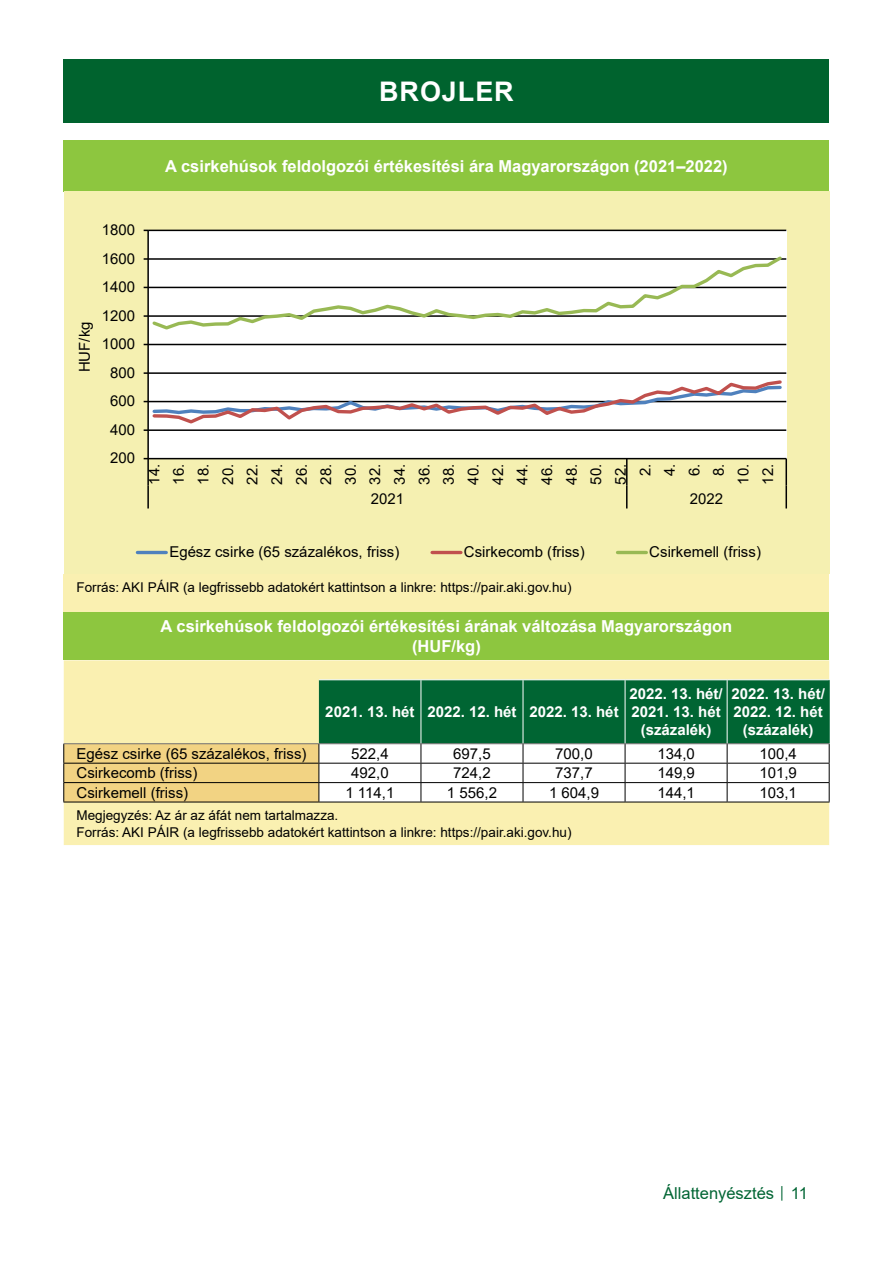
<style>
.page{position:relative;width:893px;height:1263px;background:#fff}
.page>*{position:absolute;margin:0;border:0;box-sizing:border-box;transform-origin:0 0}
.t1{font:700 27px "Arial";letter-spacing:.035em;color:#fff}
.t2{font:700 16.5px/19.8px "Arial";color:#fff;text-align:center}
.t3{font:16.5px "Arial";color:#006533}
.t4{font:15px/24.6px "Arial";color:#000;text-align:center}
.t5{font:700 15px/18px "Arial";color:#fff;text-align:center}
.t6{font:13.5px/16.2px "Arial";color:#000}
.s1{font-size:12px}
</style>
<div class="page">
<div style="left:64px;top:60px;width:765px;height:63px;background:#00632e"></div>
<div style="left:64px;top:611px;width:765px;height:49px;background:#8dc63f"></div>
<div style="left:64px;top:660px;width:765px;height:185px;background:#faf0b1"></div>
<hr style="left:319px;top:679px;width:102px;height:1px;background:#fff">
<hr style="left:421px;top:679px;width:102px;height:1px;background:#fff">
<hr style="left:523px;top:679px;width:102px;height:1px;background:#fff">
<hr style="left:625px;top:679px;width:102px;height:1px;background:#fff">
<hr style="left:727px;top:679px;width:102px;height:1px;background:#fff">
<hr style="left:63px;top:802px;width:256px;height:1px;background:#000">
<hr style="left:319px;top:802px;width:102px;height:1px;background:#000">
<hr style="left:421px;top:802px;width:102px;height:1px;background:#000">
<hr style="left:523px;top:802px;width:102px;height:1px;background:#000">
<hr style="left:625px;top:802px;width:102px;height:1px;background:#000">
<hr style="left:727px;top:802px;width:102px;height:1px;background:#000">
<svg style="left:63px;top:680px;width:767px;height:122px"></svg>
<hr style="left:63px;top:763px;width:256px;height:1px;background:#000">
<div style="left:64px;top:140px;width:765px;height:51px;background:#8dc63f"></div>
<div style="left:64px;top:574px;width:765px;height:37px;background:#faf0b1"></div>
<div style="left:64px;top:191px;width:765px;height:383px;background:#f5f0b1"></div>
<div style="left:148px;top:230px;width:638px;height:229px;background:#fff"></div>
<hr style="left:148px;top:429px;width:638px;height:2px;background:#000">
<hr style="left:148px;top:401px;width:638px;height:1px;background:#000">
<hr style="left:148px;top:372px;width:638px;height:2px;background:#000">
<hr style="left:148px;top:344px;width:638px;height:1px;background:#000">
<hr style="left:148px;top:315px;width:638px;height:2px;background:#000">
<hr style="left:148px;top:287px;width:638px;height:1px;background:#000">
<hr style="left:148px;top:258px;width:638px;height:2px;background:#000">
<hr style="left:148px;top:230px;width:638px;height:1px;background:#000">
<hr style="left:147px;top:230px;width:2px;height:229px;background:#000">
<hr style="left:148px;top:458px;width:638px;height:1px;background:#000">
<hr style="left:147px;top:459px;width:2px;height:27px;background:#000">
<hr style="left:785px;top:459px;width:2px;height:27px;background:#000">
<hr style="left:147px;top:486px;width:2px;height:22px;background:#000">
<svg style="left:626px;top:459px;width:1px;height:49px"></svg>
<hr style="left:785px;top:486px;width:2px;height:22px;background:#000">
<svg style="left:144px;top:372px;width:640px;height:59px"></svg>
<svg style="left:150px;top:256px;width:635px;height:74px"></svg>
<hr style="left:137px;top:551px;width:29px;height:3px;background:#4f81bd">
<hr style="left:432px;top:551px;width:29px;height:3px;background:#c0504d">
<hr style="left:617px;top:551px;width:29px;height:3px;background:#98b954">
<h1 class="t1" style="left:379px;top:73px;width:136px">BROJLER</h1>
<p class="t2" style="left:165px;top:156px;width:564px">A csirkehúsok feldolgozói értékesítési ára Magyarországon (2021–2022)</p>
<p class="t4" style="left:72px;top:372px;width:52px;rotate:-90deg">HUF/kg</p>
<p class="t4" style="left:102px;top:217px;width:35px">1800</p>
<p class="t4" style="left:102px;top:246px;width:35px">1600</p>
<p class="t4" style="left:102px;top:274px;width:35px">1400</p>
<p class="t4" style="left:102px;top:303px;width:35px">1200</p>
<p class="t4" style="left:102px;top:332px;width:35px">1000</p>
<p class="t4" style="left:110px;top:360px;width:27px">800</p>
<p class="t4" style="left:110px;top:389px;width:27px">600</p>
<p class="t4" style="left:110px;top:417px;width:27px">400</p>
<p class="t4" style="left:110px;top:446px;width:27px">200</p>
<p class="t4" style="left:142px;top:484px;width:22px;rotate:-90deg">14.<br>16.<br>18.<br>20.<br>22.<br>24.<br>26.<br>28.<br>30.<br>32.<br>34.<br>36.<br>38.<br>40.<br>42.<br>44.<br>46.<br>48.<br>50.<br>52.<br>2.<br>4.<br>6.<br>8.<br>10.<br>12.</p>
<p class="t4" style="left:371px;top:486px;width:35px">2021</p>
<p class="t4" style="left:690px;top:486px;width:35px">2022</p>
<p class="t4" style="left:169px;top:539px;width:231px">Egész csirke (65 százalékos, friss)</p>
<p class="t4" style="left:464px;top:539px;width:122px">Csirkecomb (friss)</p>
<p class="t4" style="left:649px;top:539px;width:113px">Csirkemell (friss)</p>
<p class="t6" style="left:77px;top:579px;width:496px">Forrás: AKI PÁIR (a legfrissebb adatokért kattintson a linkre: https://pair.aki.gov.hu)</p>
<p class="t2" style="left:161px;top:616px;width:573px">A csirkehúsok feldolgozói értékesítési árának változása Magyarországon (HUF/kg)</p>
<p class="t5" style="left:325px;top:703px;width:295px">2021. 13. hét 2022. 12. hét 2022. 13. hét</p>
<p class="t5" style="left:629px;top:685px;width:95px">2022. 13. hét/<br>2021. 13. hét (százalék)</p>
<p class="t5" style="left:731px;top:685px;width:95px">2022. 13. hét/<br>2022. 12. hét (százalék)</p>
<p class="t4" style="left:77px;top:741px;width:232px">Egész csirke (65 százalékos, friss)</p>
<p class="t4" style="left:351px;top:741px;width:39px">522,4</p>
<p class="t4" style="left:453px;top:741px;width:39px">697,5</p>
<p class="t4" style="left:555px;top:741px;width:39px">700,0</p>
<p class="t4" style="left:657px;top:741px;width:39px">134,0</p>
<p class="t4" style="left:759px;top:741px;width:39px">100,4</p>
<p class="t4" style="left:77px;top:761px;width:122px">Csirkecomb (friss)</p>
<p class="t4" style="left:351px;top:761px;width:39px">492,0</p>
<p class="t4" style="left:453px;top:761px;width:39px">724,2</p>
<p class="t4" style="left:555px;top:761px;width:39px">737,7</p>
<p class="t4" style="left:657px;top:761px;width:39px">149,9</p>
<p class="t4" style="left:759px;top:761px;width:39px">101,9</p>
<p class="t4" style="left:77px;top:780px;width:113px">Csirkemell (friss)</p>
<p class="t4" style="left:345px;top:780px;width:50px">1 114,1</p>
<p class="t4" style="left:447px;top:780px;width:52px">1 556,2</p>
<p class="t4" style="left:549px;top:780px;width:52px">1 604,9</p>
<p class="t4" style="left:657px;top:780px;width:39px">144,1</p>
<p class="t4" style="left:759px;top:780px;width:39px">103,1</p>
<p class="t6" style="left:77px;top:807px;width:496px">Megjegyzés: Az ár az áfát nem tartalmazza.<br>Forrás: AKI PÁIR (a legfrissebb adatokért kattintson a linkre: https://pair.aki.gov.hu)</p>
<p class="t3" style="left:663px;top:1182px;width:146px">Állattenyésztés <span class="s1">│</span> 11</p>
</div>
